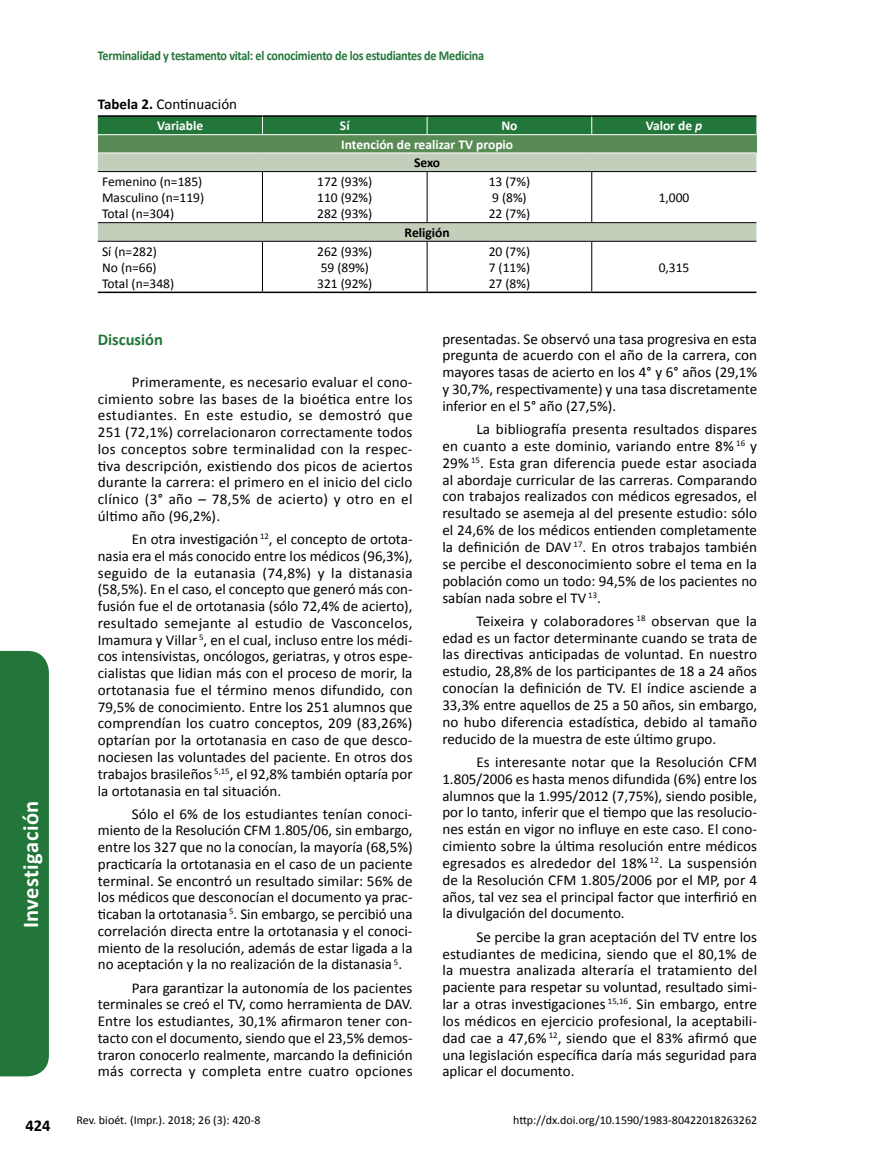
<style>
.page{position:relative;width:872px;height:1170px;background:#fff}
.page>*{position:absolute;margin:0;border:0;box-sizing:border-box;transform-origin:0 0}
.t1{font:700 22.5px "Calibri";letter-spacing:.02em;color:#fff}
.t2{font:700 16.5px "Calibri";color:#237639}
.t3{font:700 16.5px "Calibri";color:#000}
.t4{font:15px/16.8px "Calibri";color:#000;text-align:justify}
.t5{font:13.5px/16.2px "Calibri";color:#000}
.t6{font:700 13.5px "Calibri";letter-spacing:-.02em;color:#237639;scale:.9 1}
.t7{font:700 13.5px "Calibri";color:#fff}
.t8{font:700 13.5px "Calibri";color:#000}
.t9{font:12px "Calibri";color:#000}
.s1{font-weight:700}
.s2{font-style:italic}
</style>
<div class="page">
<div style="left:98px;top:135px;width:658px;height:18px;background:#598b55"></div>
<div style="left:98px;top:153px;width:658px;height:18px;background:#c4cfbb"></div>
<svg style="left:98px;top:172px;width:658px;height:119px"></svg>
<hr style="left:98px;top:115px;width:164px;height:2px;background:#000">
<hr style="left:262px;top:115px;width:165px;height:2px;background:#000">
<hr style="left:427px;top:115px;width:165px;height:2px;background:#000">
<hr style="left:592px;top:115px;width:164px;height:2px;background:#000">
<hr style="left:98px;top:291px;width:164px;height:2px;background:#000">
<hr style="left:262px;top:291px;width:165px;height:2px;background:#000">
<hr style="left:427px;top:291px;width:165px;height:2px;background:#000">
<hr style="left:592px;top:291px;width:164px;height:2px;background:#000">
<hr style="left:98px;top:171px;width:164px;height:1px;background:#000">
<hr style="left:262px;top:171px;width:165px;height:1px;background:#000">
<hr style="left:262px;top:172px;width:1px;height:50px;background:#000">
<hr style="left:427px;top:171px;width:165px;height:1px;background:#000">
<hr style="left:427px;top:172px;width:1px;height:50px;background:#000">
<hr style="left:592px;top:171px;width:164px;height:1px;background:#000">
<hr style="left:591px;top:172px;width:1px;height:50px;background:#000">
<hr style="left:98px;top:222px;width:164px;height:1px;background:#000">
<hr style="left:262px;top:222px;width:165px;height:1px;background:#000">
<hr style="left:427px;top:222px;width:165px;height:1px;background:#000">
<hr style="left:592px;top:222px;width:164px;height:1px;background:#000">
<hr style="left:98px;top:241px;width:164px;height:1px;background:#000">
<hr style="left:262px;top:241px;width:165px;height:1px;background:#000">
<hr style="left:262px;top:242px;width:1px;height:49px;background:#000">
<hr style="left:427px;top:241px;width:165px;height:1px;background:#000">
<hr style="left:427px;top:242px;width:1px;height:49px;background:#000">
<hr style="left:592px;top:241px;width:164px;height:1px;background:#000">
<hr style="left:591px;top:242px;width:1px;height:49px;background:#000">
<div style="left:98px;top:116px;width:658px;height:18px;background:#237639"></div>
<hr style="left:98px;top:152px;width:164px;height:1px;background:#fff">
<hr style="left:262px;top:152px;width:165px;height:1px;background:#fff">
<hr style="left:427px;top:152px;width:165px;height:1px;background:#fff">
<hr style="left:592px;top:152px;width:164px;height:1px;background:#fff">
<div style="left:0;top:651px;width:49px;height:425px;background:#237639"></div>
<p class="t6" style="left:98px;top:47px;width:430px">Terminalidad y testamento vital: el conocimiento de los estudiantes de Medicina</p>
<p class="t4" style="left:98px;top:96px;width:141px"><span class="s1">Tabela 2.</span> Continuación</p>
<p class="t7" style="left:157px;top:117px;width:48px">Variable</p>
<p class="t7" style="left:340px;top:117px;width:11px">Sí</p>
<p class="t7" style="left:501px;top:117px;width:18px">No</p>
<p class="t7" style="left:646px;top:117px;width:58px">Valor de <span class="s2">p</span></p>
<p class="t7" style="left:341px;top:135px;width:174px">Intención de realizar TV propio</p>
<p class="t8" style="left:414px;top:154px;width:28px">Sexo</p>
<p class="t5" style="left:102px;top:173px;width:104px">Femenino (n=185)<br>Masculino (n=119)<br>Total (n=304)</p>
<p class="t5" style="left:317px;top:173px;width:57px;text-align:justify">172 (93%)<br>110 (92%)<br>282 (93%)</p>
<p class="t5" style="left:489px;top:173px;width:43px">13 (7%)<br>9 (8%)<br>22 (7%)</p>
<p class="t5" style="left:658px;top:190px;width:32px">1,000</p>
<h1 class="t1" style="left:16px;top:928px;width:129px;rotate:-90deg">Investigación</h1>
<p class="t8" style="left:404px;top:224px;width:47px">Religión</p>
<p class="t5" style="left:102px;top:243px;width:73px">Sí (n=282)<br>No (n=66)<br>Total (n=348)</p>
<p class="t5" style="left:317px;top:243px;width:57px">262 (93%)<br>59 (89%)<br>321 (92%)</p>
<p class="t5" style="left:489px;top:243px;width:43px;text-align:justify">20 (7%)<br>7 (11%)<br>27 (8%)</p>
<p class="t5" style="left:658px;top:259px;width:32px">0,315</p>
<p class="t2" style="left:98px;top:328px;width:67px">Discusión</p>
<p class="t4" style="left:98px;top:373px;width:316px;text-indent:34px">Primeramente, es necesario evaluar el cono&shy;cimiento sobre las bases de la bioética entre los estudiantes. En este estudio, se demostró que 251 (72,1%) correlacionaron correctamente todos los conceptos sobre terminalidad con la respec&shy;tiva descripción, existiendo dos picos de aciertos durante la carrera: el primero en el inicio del ciclo clínico (3° año – 78,5% de acierto) y otro en el último año (96,2%).</p>
<p class="t4" style="left:98px;top:530px;width:316px;text-indent:34px">En otra investigación <sup>12</sup>, el concepto de ortota&shy;nasia era el más conocido entre los médicos (96,3%), seguido de la eutanasia (74,8%) y la distanasia (58,5%). En el caso, el concepto que generó más con&shy;fusión fue el de ortotanasia (sólo 72,4% de acierto), resultado semejante al estudio de Vasconcelos, Imamura y Villar <sup>5</sup>, en el cual, incluso entre los médi&shy;cos intensivistas, oncólogos, geriatras, y otros espe&shy;cialistas que lidian más con el proceso de morir, la ortotanasia fue el término menos difundido, con 79,5% de conocimiento. Entre los 251 alumnos que comprendían los cuatro conceptos, 209 (83,26%) optarían por la ortotanasia en caso de que desco&shy;nociesen las voluntades del paciente. En otros dos trabajos brasileños <sup>5,15</sup>, el 92,8% también optaría por la ortotanasia en tal situación.</p>
<p class="t4" style="left:98px;top:805px;width:316px;text-indent:34px">Sólo el 6% de los estudiantes tenían conoci&shy;miento de la Resolución CFM 1.805/06, sin embargo, entre los 327 que no la conocían, la mayoría (68,5%) practicaría la ortotanasia en el caso de un paciente terminal. Se encontró un resultado similar: 56% de los médicos que desconocían el documento ya prac&shy;ticaban la ortotanasia <sup>5</sup>. Sin embargo, se percibió una correlación directa entre la ortotanasia y el conoci&shy;miento de la resolución, además de estar ligada a la no aceptación y la no realización de la distanasia <sup>5</sup>.</p>
<p class="t4" style="left:98px;top:979px;width:316px;text-indent:34px">Para garantizar la autonomía de los pacientes terminales se creó el TV, como herramienta de DAV.<br>Entre los estudiantes, 30,1% afirmaron tener con&shy;tacto con el documento, siendo que el 23,5% demos&shy;traron conocerlo realmente, marcando la definición más correcta y completa entre cuatro opciones</p>
<p class="t4" style="left:442px;top:330px;width:316px">presentadas. Se observó una tasa progresiva en esta pregunta de acuerdo con el año de la carrera, con mayores tasas de acierto en los 4° y 6° años (29,1% y 30,7%, respectivamente) y una tasa discretamente inferior en el 5° año (27,5%).</p>
<p class="t4" style="left:442px;top:421px;width:316px;text-indent:34px">La bibliografía presenta resultados dispares en cuanto a este dominio, variando entre 8% <sup>16</sup> y 29% <sup>15</sup>. Esta gran diferencia puede estar asociada al abordaje curricular de las carreras. Comparando con trabajos realizados con médicos egresados, el resultado se asemeja al del presente estudio: sólo el 24,6% de los médicos entienden completamente la definición de DAV <sup>17</sup>. En otros trabajos también se percibe el desconocimiento sobre el tema en la población como un todo: 94,5% de los pacientes no sabían nada sobre el TV <sup>13</sup>.</p>
<p class="t4" style="left:442px;top:612px;width:316px;text-indent:34px">Teixeira y colaboradores <sup>18</sup> observan que la edad es un factor determinante cuando se trata de las directivas anticipadas de voluntad. En nuestro estudio, 28,8% de los participantes de 18 a 24 años conocían la definición de TV. El índice asciende a 33,3% entre aquellos de 25 a 50 años, sin embargo, no hubo diferencia estadística, debido al tamaño reducido de la muestra de este último grupo.</p>
<p class="t4" style="left:442px;top:753px;width:316px;text-indent:34px">Es interesante notar que la Resolución CFM 1.805/2006 es hasta menos difundida (6%) entre los alumnos que la 1.995/2012 (7,75%), siendo posible, por lo tanto, inferir que el tiempo que las resolucio&shy;nes están en vigor no influye en este caso. El cono&shy;cimiento sobre la última resolución entre médicos egresados es alrededor del 18% <sup>12</sup>. La suspensión de la Resolución CFM 1.805/2006 por el MP, por 4 años, tal vez sea el principal factor que interfirió en la divulgación del documento.</p>
<p class="t4" style="left:442px;top:928px;width:316px;text-indent:34px">Se percibe la gran aceptación del TV entre los estudiantes de medicina, siendo que el 80,1% de la muestra analizada alteraría el tratamiento del paciente para respetar su voluntad, resultado simi&shy;lar a otras investigaciones <sup>15,16</sup>. Sin embargo, entre los médicos en ejercicio profesional, la aceptabili&shy;dad cae a 47,6% <sup>12</sup>, siendo que el 83% afirmó que una legislación específica daría más seguridad para aplicar el documento.</p>
<p class="t3" style="left:26px;top:1115px;width:27px">424</p>
<p class="t9" style="left:77px;top:1112px;width:185px">Rev. bioét. (Impr.). 2018; 26 (3): 420-8</p>
<p class="t9" style="left:513px;top:1112px;width:245px">http://dx.doi.org/10.1590/1983-80422018263262</p>
</div>
